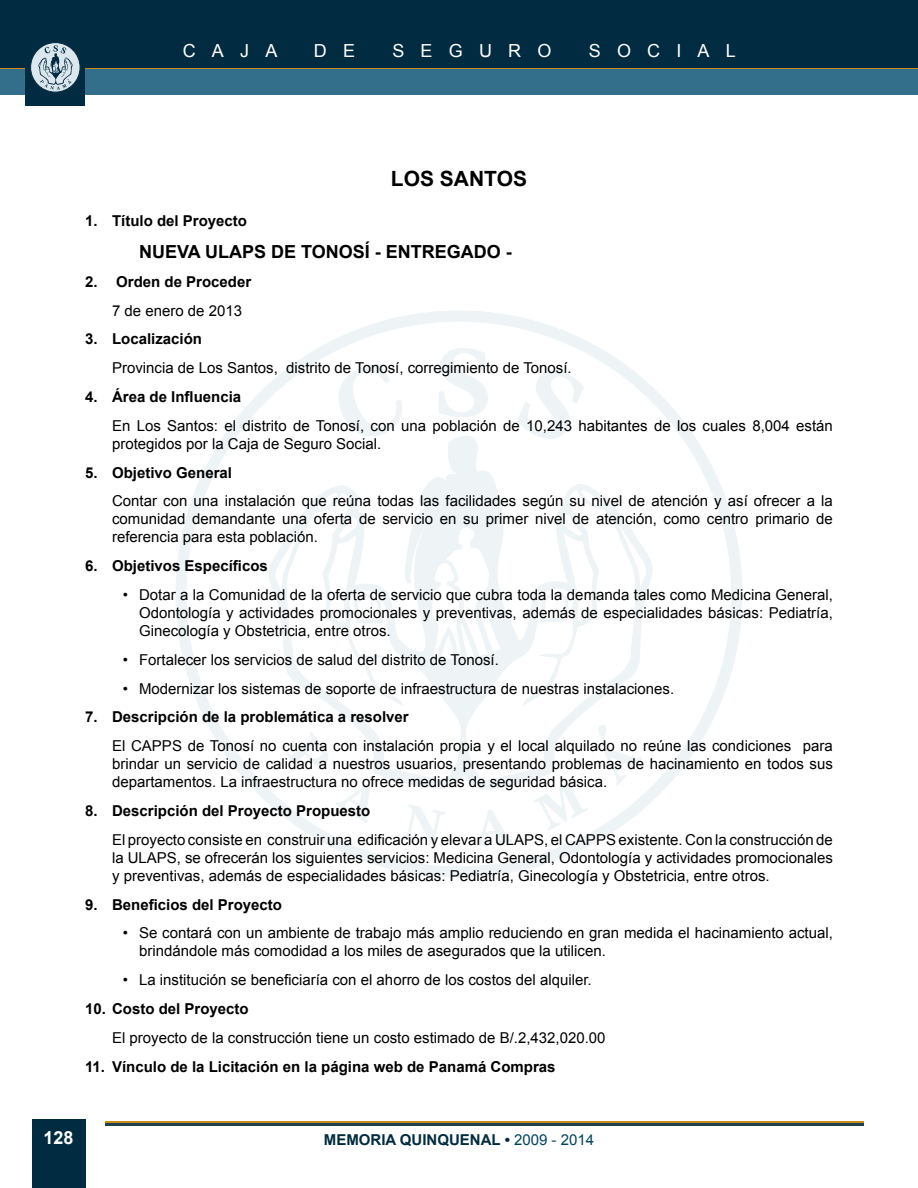
<style>
.page{position:relative;width:918px;height:1188px;background:#fff}
.page>*{position:absolute;margin:0;border:0;box-sizing:border-box;transform-origin:0 0}
.t1{font:700 21px "Arial";color:#000}
.t2{font:700 18px "Arial";color:#000}
.t3{font:18px "Arial";letter-spacing:.9em;color:#fff}
.t4{font:700 18px "Arial";color:#fff}
.t5{font:15px/28.8px "Arial";color:#000}
.t6{font:700 15px/28.8px "Arial";color:#000}
.t7{font:700 15px "Arial";color:#002b40}
.s1{font-weight:400}
.s2{font-weight:700}
.s3{font-weight:400;color:#00445c}
</style>
<div class="page">
<div style="left:0;top:0;width:918px;height:95px;background:#336f8b"></div>
<div style="left:0;top:0;width:918px;height:68px;background:#002b40"></div>
<div style="left:26px;top:12px;width:59px;height:93px;background:#002b40"></div>
<svg style="left:30px;top:42px;width:51px;height:51px"></svg>
<hr style="left:106px;top:1121px;width:758px;height:3px;background:#c98d16">
<hr style="left:106px;top:1123px;width:758px;height:3px;background:#1d404e">
<div style="left:32px;top:1120px;width:53px;height:68px;background:#002b40"></div>
<svg style="left:176px;top:311px;width:566px;height:566px"></svg>
<svg style="left:332px;top:364px;width:72px;height:72px"></svg>
<svg style="left:439px;top:348px;width:49px;height:69px"></svg>
<svg style="left:517px;top:370px;width:67px;height:69px"></svg>
<svg style="left:335px;top:784px;width:36px;height:39px"></svg>
<svg style="left:402px;top:804px;width:44px;height:40px"></svg>
<svg style="left:475px;top:810px;width:38px;height:36px"></svg>
<svg style="left:533px;top:780px;width:55px;height:51px"></svg>
<svg style="left:603px;top:748px;width:39px;height:38px"></svg>
<svg style="left:274px;top:528px;width:10px;height:64px"></svg>
<svg style="left:284px;top:493px;width:178px;height:286px"></svg>
<svg style="left:431px;top:527px;width:34px;height:132px"></svg>
<svg style="left:465px;top:491px;width:172px;height:289px"></svg>
<svg style="left:619px;top:524px;width:28px;height:64px"></svg>
<svg style="left:544px;top:515px;width:49px;height:106px"></svg>
<p class="t3" style="left:183px;top:39px;width:96px">CAJA</p>
<p class="t3" style="left:314px;top:39px;width:43px">D E</p>
<p class="t3" style="left:392px;top:39px;width:161px">SEGURO</p>
<p class="t3" style="left:589px;top:39px;width:149px">SOCIAL</p>
<p class="t1" style="left:391px;top:165px;width:138px">LOS SANTOS</p>
<p class="t6" style="left:85px;top:206px;width:164px">1. Título del Proyecto</p>
<p class="t2" style="left:139px;top:240px;width:374px">NUEVA ULAPS DE TONOSÍ - ENTREGADO -</p>
<p class="t6" style="left:112px;top:268px;width:141px;text-indent:-27px">2. Orden de Proceder<br><span class="s1">7 de enero de 2013</span></p>
<p class="t5" style="left:112px;top:325px;width:461px;text-indent:-27px"><span class="s2">3. Localización<br></span>Provincia de Los Santos, distrito de Tonosí, corregimiento de Tonosí.</p>
<p class="t5" style="left:112px;top:382px;width:722px;text-indent:-27px"><span class="s2">4. Área de Influencia<br></span>En Los Santos: el distrito de Tonosí, con una población de 10,243 habitantes de los cuales 8,004 están</p>
<p class="t5" style="left:112px;top:429px;width:271px">protegidos por la Caja de Seguro Social.</p>
<p class="t5" style="left:112px;top:458px;width:722px;text-indent:-27px"><span class="s2">5. Objetivo General<br></span>Contar con una instalación que reúna todas las facilidades según su nivel de atención y así ofrecer a la</p>
<p class="t5" style="left:112px;top:510px;width:722px;line-height:18px">comunidad demandante una oferta de servicio en su primer nivel de atención, como centro primario de referencia para esta población.</p>
<p class="t6" style="left:85px;top:552px;width:184px">6. Objetivos Específicos</p>
<p class="t5" style="left:139px;top:586px;width:695px;line-height:18px;text-align:justify;text-indent:-16px">• Dotar a la Comunidad de la oferta de servicio que cubra toda la demanda tales como Medicina General, Odontología y actividades promocionales y preventivas, además de especialidades básicas: Pediatría, Ginecología y Obstetricia, entre otros.</p>
<p class="t5" style="left:123px;top:645px;width:378px">• Fortalecer los servicios de salud del distrito de Tonosí.</p>
<p class="t5" style="left:123px;top:674px;width:553px">• Modernizar los sistemas de soporte de infraestructura de nuestras instalaciones.</p>
<p class="t5" style="left:112px;top:703px;width:722px;text-indent:-27px"><span class="s2">7. Descripción de la problemática a resolver<br></span>El CAPPS de Tonosí no cuenta con instalación propia y el local alquilado no reúne las condiciones para</p>
<p class="t5" style="left:112px;top:755px;width:722px;line-height:18px">brindar un servicio de calidad a nuestros usuarios, presentando problemas de hacinamiento en todos sus departamentos. La infraestructura no ofrece medidas de seguridad básica.</p>
<p class="t5" style="left:112px;top:796px;width:722px;text-indent:-27px"><span class="s2">8. Descripción del Proyecto Propuesto<br></span>El proyecto consiste en construir una edificación y elevar a ULAPS, el CAPPS existente. Con la construcción de</p>
<p class="t5" style="left:112px;top:849px;width:722px;line-height:18px">la ULAPS, se ofrecerán los siguientes servicios: Medicina General, Odontología y actividades promocionales y preventivas, además de especialidades básicas: Pediatría, Ginecología y Obstetricia, entre otros.</p>
<p class="t6" style="left:85px;top:890px;width:199px">9. Beneficios del Proyecto</p>
<p class="t5" style="left:139px;top:924px;width:695px;line-height:18px;text-indent:-16px">• Se contará con un ambiente de trabajo más amplio reduciendo en gran medida el hacinamiento actual, brindándole más comodidad a los miles de asegurados que la utilicen.</p>
<p class="t5" style="left:123px;top:966px;width:470px">• La institución se beneficiaría con el ahorro de los costos del alquiler.</p>
<p class="t5" style="left:112px;top:994px;width:495px;text-indent:-27px"><span class="s2">10. Costo del Proyecto<br></span>El proyecto de la construcción tiene un costo estimado de B/.2,432,020.00</p>
<p class="t6" style="left:85px;top:1052px;width:472px">11. Vínculo de la Licitación en la página web de Panamá Compras</p>
<p class="t4" style="left:44px;top:1126px;width:32px">128</p>
<p class="t7" style="left:324px;top:1130px;width:272px">MEMORIA QUINQUENAL • <span class="s3">2009 - 2014</span></p>
</div>
